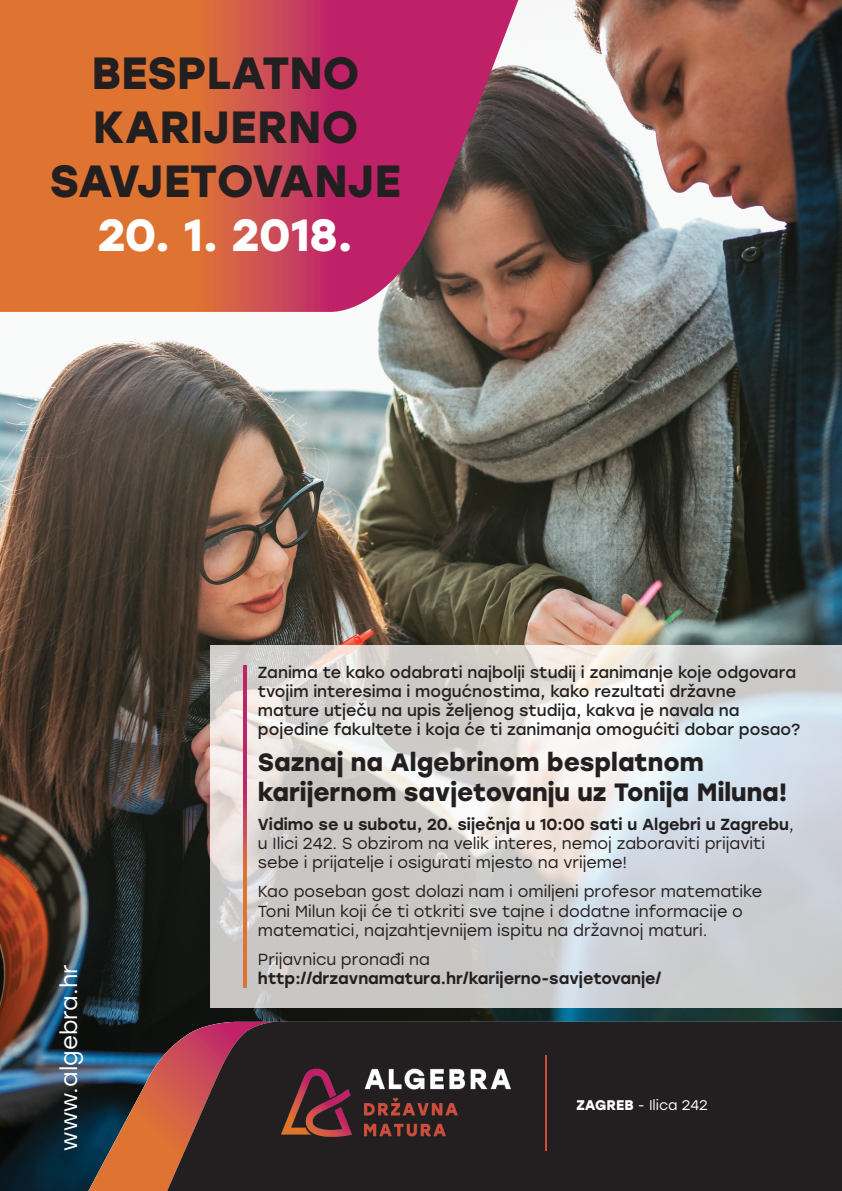
<style>
.page{position:relative;width:842px;height:1191px;background:#fff}
.page>*{position:absolute;margin:0;border:0;box-sizing:border-box;transform-origin:0 0}
.t1{font:700 45px/54px "Stolzl";color:#231f20;text-align:center}
.t2{font:700 45px "Stolzl";letter-spacing:-.005em;color:#fff}
.t3{font:700 25px/30px "Stolzl";color:#231f20}
.t4{font:23px "Stolzl";color:#fff}
.t5{font:16px/19.2px "Stolzl";color:#231f20}
.t6{font:16px/19.2px "Stolzl";color:#231f20}
.t7{font:500 16px "Stolzl";color:#231f20}
.t8{font:14px "Stolzl";color:#fff}
.s1{font-weight:500}
.s2{font-weight:700}
</style>
<div class="page">
<img style="left:0;top:0;width:842px;height:1191px">
<svg style="left:0;top:0;width:540px;height:312px;background:#c5564d"></svg>
<img style="left:210px;top:645px;width:632px;height:362px">
<svg style="left:244px;top:665px;width:2px;height:322px"></svg>
<svg style="left:66px;top:1021px;width:83px;height:170px;background:#44413f"></svg>
<svg style="left:149px;top:1021px;width:693px;height:170px;background:#322424"></svg>
<img style="left:273px;top:1054px;width:267px;height:96px">
<hr style="left:545px;top:1055px;width:2px;height:95px;background:#d44a38">
<h1 class="t1" style="left:50px;top:49px;width:352px">BESPLATNO<br>KARIJERNO<br>SAVJETOVANJE</h1>
<h1 class="t2" style="left:98px;top:215px;width:257px">20. 1. 2018.</h1>
<h3 class="t4" style="left:59px;top:1150px;width:188px;rotate:-90deg">www.algebra.hr</h3>
<p class="t6" style="left:258px;top:663px;width:544px">Zanima te kako odabrati najbolji studij i zanimanje koje odgovara tvojim interesima i mogućnostima, kako rezultati državne mature utječu na upis željenog studija, kakva je navala na pojedine fakultete i koja će ti zanimanja omogućiti dobar posao?</p>
<h2 class="t3" style="left:258px;top:749px;width:531px">Saznaj na Algebrinom besplatnom karijernom savjetovanju uz Tonija Miluna!</h2>
<p class="t5" style="left:258px;top:816px;width:538px"><span class="s1">Vidimo se u subotu, 20. siječnja u 10:00 sati u Algebri u Zagrebu</span>, u Ilici 242. S obzirom na velik interes, nemoj zaboraviti prijaviti sebe i prijatelje i osigurati mjesto na vrijeme!</p>
<p class="t5" style="left:258px;top:883px;width:506px">Kao poseban gost dolazi nam i omiljeni profesor matematike<br>Toni Milun koji će ti otkriti sve tajne i dodatne informacije o matematici, najzahtjevnijem ispitu na državnoj maturi.</p>
<p class="t5" style="left:258px;top:950px;width:174px">Prijavnicu pronađi na</p>
<p class="t7" style="left:258px;top:971px;width:405px">http://drzavnamatura.hr/karijerno-savjetovanje/</p>
<p class="t8" style="left:576px;top:1099px;width:133px"><span class="s2">ZAGREB</span> - Ilica 242</p>
</div>
